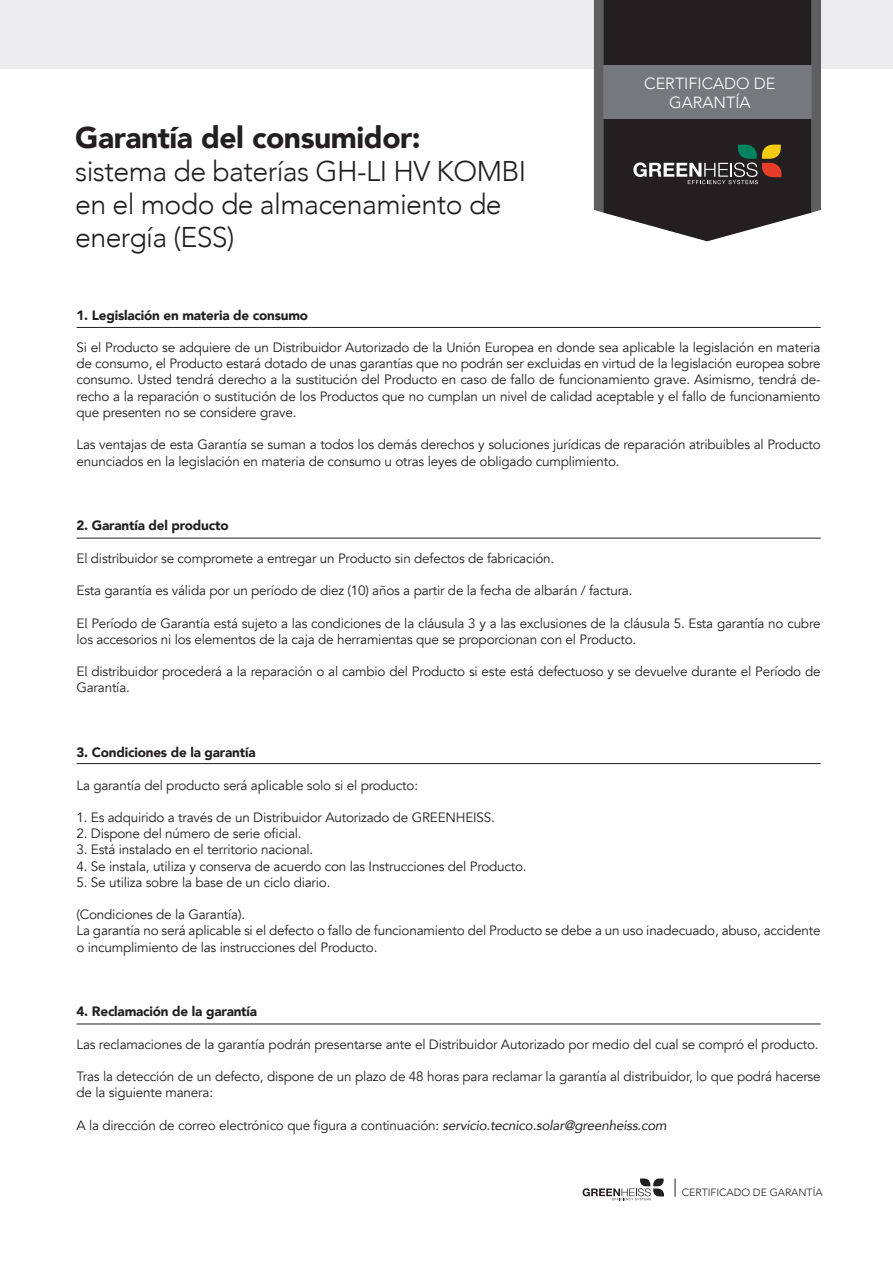
<style>
.page{position:relative;width:893px;height:1263px;background:#fff}
.page>*{position:absolute;margin:0;border:0;box-sizing:border-box;transform-origin:0 0}
.t1{font:900 30px "Avenir";letter-spacing:-.015em;color:#231f20}
.t2{font:300 28.5px/33px "Avenir";letter-spacing:-.02em;color:#231f20}
.t3{font:300 16.2px/19.5px "Avenir";color:#fff;text-align:center}
.t4{font:13.5px/16.2px "Avenir";letter-spacing:-.015em;color:#231f20}
.t5{font:900 13.5px "Avenir";letter-spacing:-.015em;color:#231f20}
.t6{font:300 10.5px "Avenir";color:#231f20}
.s1{font-style:italic}
</style>
<div class="page">
<div style="left:0;top:0;width:893px;height:68px;background:#ececee"></div>
<svg style="left:603px;top:0;width:209px;height:241px;background:#363334"></svg>
<div style="left:603px;top:65px;width:209px;height:54px;background:#76787b"></div>
<svg style="left:633px;top:145px;width:148px;height:39px;background:#504a41"></svg>
<div style="left:594px;top:0;width:9px;height:213px;background:#5f5f62"></div>
<div style="left:812px;top:0;width:9px;height:213px;background:#5f5f62"></div>
<svg style="left:583px;top:1178px;width:81px;height:22px"></svg>
<svg style="left:675px;top:1178px;width:1px;height:19px"></svg>
<hr style="left:77px;top:327px;width:744px;height:1px;background:#231f20">
<hr style="left:77px;top:538px;width:744px;height:1px;background:#231f20">
<hr style="left:77px;top:763px;width:744px;height:1px;background:#231f20">
<hr style="left:77px;top:1024px;width:744px;height:1px;background:#231f20">
<h1 class="t1" style="left:75px;top:112px;width:347px">Garantía del consumidor:</h1>
<h2 class="t2" style="left:75px;top:154px;width:453px">sistema de baterías GH-LI HV KOMBI en el modo de almacenamiento de energía (ESS)</h2>
<p class="t3" style="left:644px;top:74px;width:133px">CERTIFICADO DE<br>GARANTÍA</p>
<p class="t5" style="left:77px;top:303px;width:233px">1. Legislación en materia de consumo</p>
<p class="t4" style="left:77px;top:340px;width:746px;text-align:justify">Si el Producto se adquiere de un Distribuidor Autorizado de la Unión Europea en donde sea aplicable la legislación en materia de consumo, el Producto estará dotado de unas garantías que no podrán ser excluidas en virtud de la legislación europea sobre consumo. Usted tendrá derecho a la sustitución del Producto en caso de fallo de funcionamiento grave. Asimismo, tendrá de&shy;recho a la reparación o sustitución de los Productos que no cumplan un nivel de calidad aceptable y el fallo de funcionamiento que presenten no se considere grave.</p>
<p class="t4" style="left:77px;top:437px;width:746px">Las ventajas de esta Garantía se suman a todos los demás derechos y soluciones jurídicas de reparación atribuibles al Producto enunciados en la legislación en materia de consumo u otras leyes de obligado cumplimiento.</p>
<p class="t5" style="left:77px;top:514px;width:154px">2. Garantía del producto</p>
<p class="t4" style="left:77px;top:550px;width:479px">El distribuidor se compromete a entregar un Producto sin defectos de fabricación.</p>
<p class="t4" style="left:77px;top:583px;width:557px">Esta garantía es válida por un período de diez (10) años a partir de la fecha de albarán / factura.</p>
<p class="t4" style="left:77px;top:615px;width:745px">El Período de Garantía está sujeto a las condiciones de la cláusula 3 y a las exclusiones de la cláusula 5. Esta garantía no cubre los accesorios ni los elementos de la caja de herramientas que se proporcionan con el Producto.</p>
<p class="t4" style="left:77px;top:664px;width:746px">El distribuidor procederá a la reparación o al cambio del Producto si este está defectuoso y se devuelve durante el Período de<br>Garantía.</p>
<p class="t5" style="left:77px;top:741px;width:181px">3. Condiciones de la garantía</p>
<p class="t4" style="left:77px;top:777px;width:343px">La garantía del producto será aplicable solo si el producto:</p>
<p class="t4" style="left:77px;top:809px;width:420px">1. Es adquirido a través de un Distribuidor Autorizado de GREENHEISS.</p>
<p class="t4" style="left:77px;top:826px;width:227px">2. Dispone del número de serie oficial.</p>
<p class="t4" style="left:77px;top:842px;width:238px">3. Está instalado en el territorio nacional.</p>
<p class="t4" style="left:77px;top:858px;width:452px">4. Se instala, utiliza y conserva de acuerdo con las Instrucciones del Producto.</p>
<p class="t4" style="left:77px;top:874px;width:255px">5. Se utiliza sobre la base de un ciclo diario.</p>
<p class="t4" style="left:77px;top:907px;width:746px">(Condiciones de la Garantía).<br>La garantía no será aplicable si el defecto o fallo de funcionamiento del Producto se debe a un uso inadecuado, abuso, accidente o incumplimiento de las instrucciones del Producto.</p>
<p class="t5" style="left:77px;top:1000px;width:182px">4. Reclamación de la garantía</p>
<p class="t4" style="left:77px;top:1036px;width:744px">Las reclamaciones de la garantía podrán presentarse ante el Distribuidor Autorizado por medio del cual se compró el producto.</p>
<p class="t4" style="left:77px;top:1069px;width:746px">Tras la detección de un defecto, dispone de un plazo de 48 horas para reclamar la garantía al distribuidor, lo que podrá hacerse de la siguiente manera:</p>
<p class="t4" style="left:77px;top:1117px;width:592px">A la dirección de correo electrónico que figura a continuación: <span class="s1">servicio.tecnico.solar@greenheiss.com</span></p>
<p class="t6" style="left:682px;top:1186px;width:142px">CERTIFICADO DE GARANTÍA</p>
</div>
